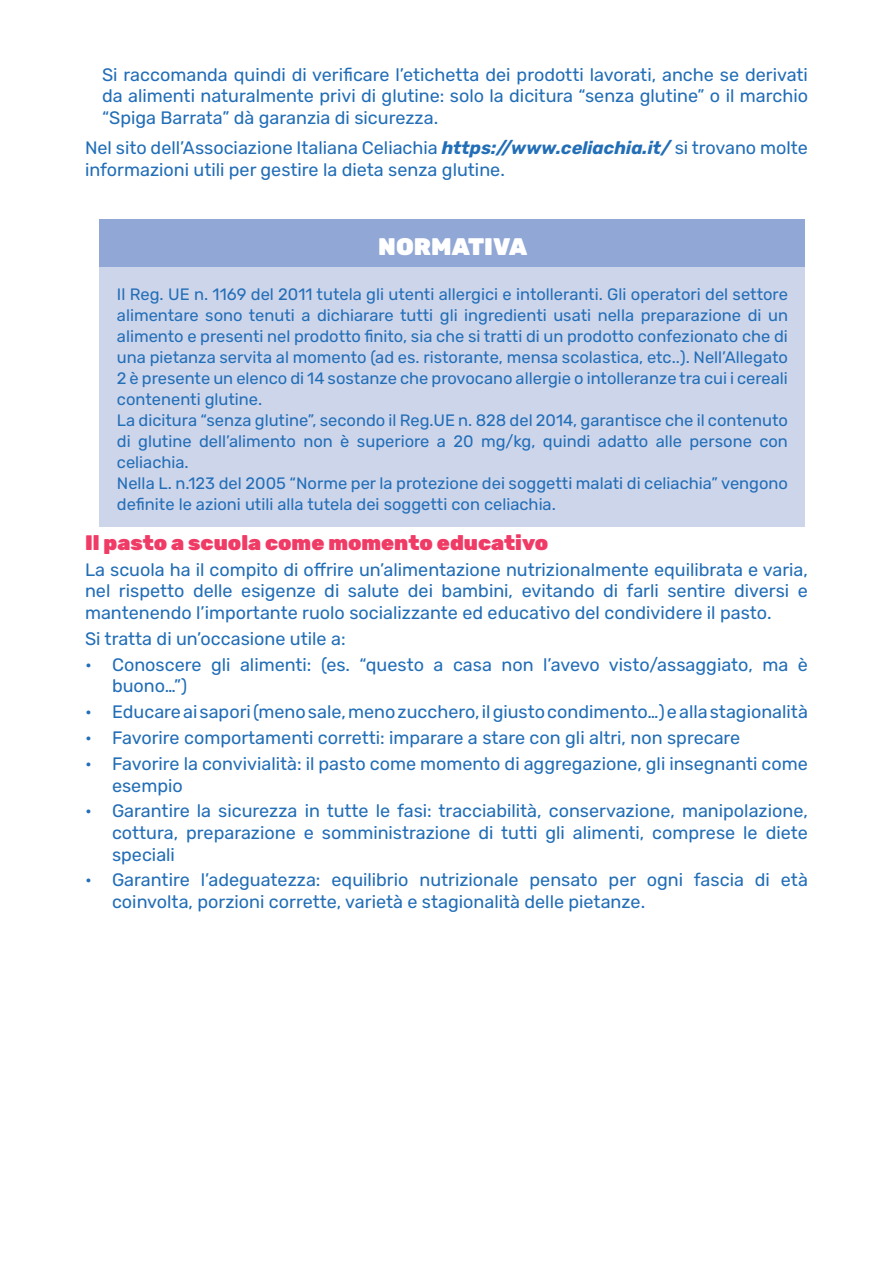
<style>
.page{position:relative;width:893px;height:1263px;background:#fff}
.page>*{position:absolute;margin:0;border:0;box-sizing:border-box;transform-origin:0 0}
.t1{font:900 24px "Rubik";color:#fff}
.t2{font:900 21px "Rubik";color:#ef3b65}
.t3{font:18px/21.6px "Rubik";color:#226eb7}
.t4{font:16.5px/21px "Rubik";color:#226eb7}
.s1{font-weight:700;font-style:italic}
</style>
<div class="page">
<div style="left:100px;top:219px;width:705px;height:48px;background:#91a7d5"></div>
<div style="left:100px;top:267px;width:705px;height:260px;background:#cdd5eb"></div>
<p class="t3" style="left:102px;top:64px;width:707px;text-align:justify">Si raccomanda quindi di verificare l’etichetta dei prodotti lavorati, anche se derivati da alimenti naturalmente privi di glutine: solo la dicitura “senza glutine” o il marchio “Spiga Barrata” dà garanzia di sicurezza.</p>
<p class="t3" style="left:85px;top:137px;width:724px">Nel sito dell’Associazione Italiana Celiachia <span class="s1">https://www.celiachia.it/</span> si trovano molte informazioni utili per gestire la dieta senza glutine.</p>
<h1 class="t1" style="left:378px;top:233px;width:150px">NORMATIVA</h1>
<p class="t4" style="left:117px;top:284px;width:673px">Il Reg. UE n. 1169 del 2011 tutela gli utenti allergici e intolleranti. Gli operatori del settore alimentare sono tenuti a dichiarare tutti gli ingredienti usati nella preparazione di un alimento e presenti nel prodotto finito, sia che si tratti di un prodotto confezionato che di una pietanza servita al momento (ad es. ristorante, mensa scolastica, etc..). Nell’Allegato 2 è presente un elenco di 14 sostanze che provocano allergie o intolleranze tra cui i cereali contenenti glutine.<br>La dicitura “senza glutine”, secondo il Reg.UE n. 828 del 2014, garantisce che il contenuto di glutine dell’alimento non è superiore a 20 mg/kg, quindi adatto alle persone con celiachia.<br>Nella L. n.123 del 2005 “Norme per la protezione dei soggetti malati di celiachia” vengono definite le azioni utili alla tutela dei soggetti con celiachia.</p>
<p class="t2" style="left:85px;top:531px;width:465px">Il pasto a scuola come momento educativo</p>
<p class="t3" style="left:85px;top:559px;width:724px;text-align:justify">La scuola ha il compito di offrire un’alimentazione nutrizionalmente equilibrata e varia, nel rispetto delle esigenze di salute dei bambini, evitando di farli sentire diversi e mantenendo l’importante ruolo socializzante ed educativo del condividere il pasto.</p>
<p class="t3" style="left:85px;top:628px;width:262px">Si tratta di un’occasione utile a:</p>
<p class="t3" style="left:112px;top:654px;width:697px;text-indent:-27px">• Conoscere gli alimenti: (es. “questo a casa non l’avevo visto/assaggiato, ma è buono…”)</p>
<p class="t3" style="left:85px;top:702px;width:724px">• Educare ai sapori (meno sale, meno zucchero, il giusto condimento…) e alla stagionalità</p>
<p class="t3" style="left:85px;top:727px;width:657px">• Favorire comportamenti corretti: imparare a stare con gli altri, non sprecare</p>
<p class="t3" style="left:112px;top:753px;width:697px;text-indent:-27px">• Favorire la convivialità: il pasto come momento di aggregazione, gli insegnanti come esempio</p>
<p class="t3" style="left:112px;top:801px;width:697px;text-align:justify;text-indent:-27px">• Garantire la sicurezza in tutte le fasi: tracciabilità, conservazione, manipolazione, cottura, preparazione e somministrazione di tutti gli alimenti, comprese le diete speciali</p>
<p class="t3" style="left:112px;top:870px;width:697px;text-indent:-27px">• Garantire l’adeguatezza: equilibrio nutrizionale pensato per ogni fascia di età coinvolta, porzioni corrette, varietà e stagionalità delle pietanze.</p>
</div>
